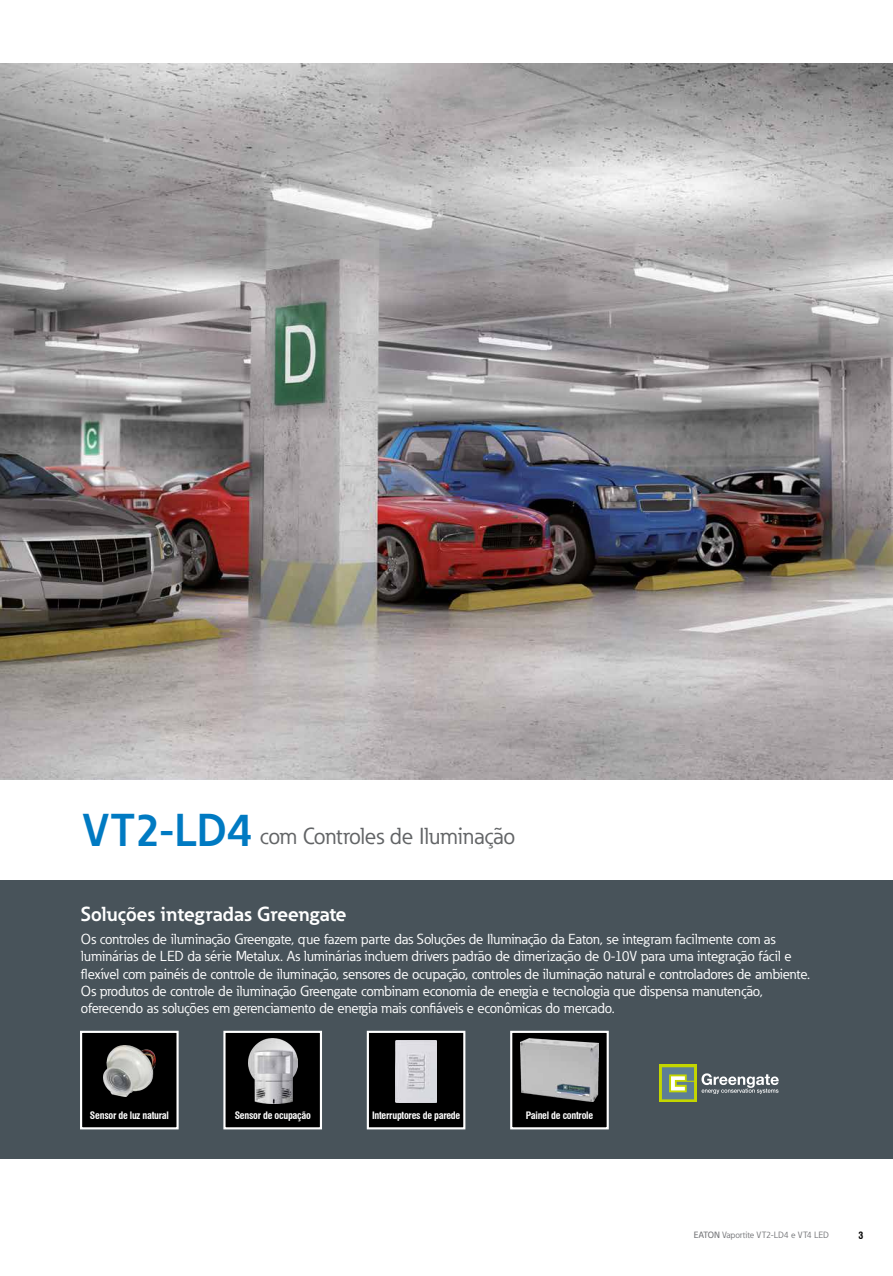
<style>
.page{position:relative;width:893px;height:1276px;background:#fff}
.page>*{position:absolute;margin:0;border:0;box-sizing:border-box;transform-origin:0 0}
.t1{font:22.95px "Eaton";letter-spacing:-.005em;color:#626466}
.t2{font:700 20.1px "Eaton";color:#fff}
.t3{font:14.25px/17.2px "Eaton";color:#fff}
.t4{font:700 condensed 10.05px "Swiss 721 BT";letter-spacing:-.025em;color:#fff}
.t5{font:700 condensed 9.75px "Swiss 721 BT";color:#000}
.t6{font:9px "Eaton";color:#77787b}
.s1{font-weight:700;font-size:45.45px;color:#007ac2}
.s2{font-weight:500}
</style>
<div class="page">
<img style="left:0;top:64px;width:892px;height:716px">
<div style="left:0;top:880px;width:893px;height:278px;background:#48535a"></div>
<svg style="left:659px;top:1064px;width:37px;height:37px"></svg>
<svg style="left:662px;top:1067px;width:32px;height:32px"></svg>
<svg style="left:701px;top:1073px;width:78px;height:21px"></svg>
<div style="left:81px;top:1032px;width:97px;height:96px;background:#000"></div>
<div style="left:80px;top:1030px;width:99px;height:99px;border:2px solid #fff"></div>
<div style="left:224px;top:1032px;width:97px;height:96px;background:#000"></div>
<div style="left:223px;top:1030px;width:99px;height:99px;border:2px solid #fff"></div>
<div style="left:368px;top:1032px;width:96px;height:96px;background:#000"></div>
<div style="left:367px;top:1030px;width:98px;height:99px;border:2px solid #fff"></div>
<div style="left:511px;top:1032px;width:97px;height:96px;background:#000"></div>
<div style="left:510px;top:1030px;width:99px;height:99px;border:2px solid #fff"></div>
<img style="left:103px;top:1045px;width:52px;height:51px">
<img style="left:521px;top:1038px;width:77px;height:63px">
<img style="left:248px;top:1038px;width:49px;height:65px">
<img style="left:396px;top:1040px;width:40px;height:62px">
<h1 class="t1" style="left:82px;top:822px;width:434px"><span class="s1">VT2-LD4</span> com Controles de Iluminação</h1>
<h2 class="t2" style="left:81px;top:901px;width:267px">Soluções integradas Greengate</h2>
<p class="t3" style="left:81px;top:931px;width:731px">Os controles de iluminação Greengate, que fazem parte das Soluções de Iluminação da Eaton, se integram facilmente com as luminárias de LED da série Metalux. As luminárias incluem drivers padrão de dimerização de 0-10V para uma integração fácil e flexível com painéis de controle de iluminação, sensores de ocupação, controles de iluminação natural e controladores de ambiente.<br>Os produtos de controle de iluminação Greengate combinam economia de energia e tecnologia que dispensa manutenção, oferecendo as soluções em gerenciamento de energia mais confiáveis e econômicas do mercado.</p>
<p class="t4" style="left:90px;top:1109px;width:80px">Sensor de luz natural</p>
<p class="t4" style="left:235px;top:1109px;width:78px">Sensor de ocupação</p>
<p class="t4" style="left:372px;top:1109px;width:90px">Interruptores de parede</p>
<p class="t4" style="left:526px;top:1109px;width:69px">Painel de controle</p>
<p class="t6" style="left:694px;top:1229px;width:137px"><span class="s2">EATON</span> Vaportite VT2-LD4 e VT4 LED</p>
<p class="t5" style="left:859px;top:1230px;width:6px">3</p>
</div>
